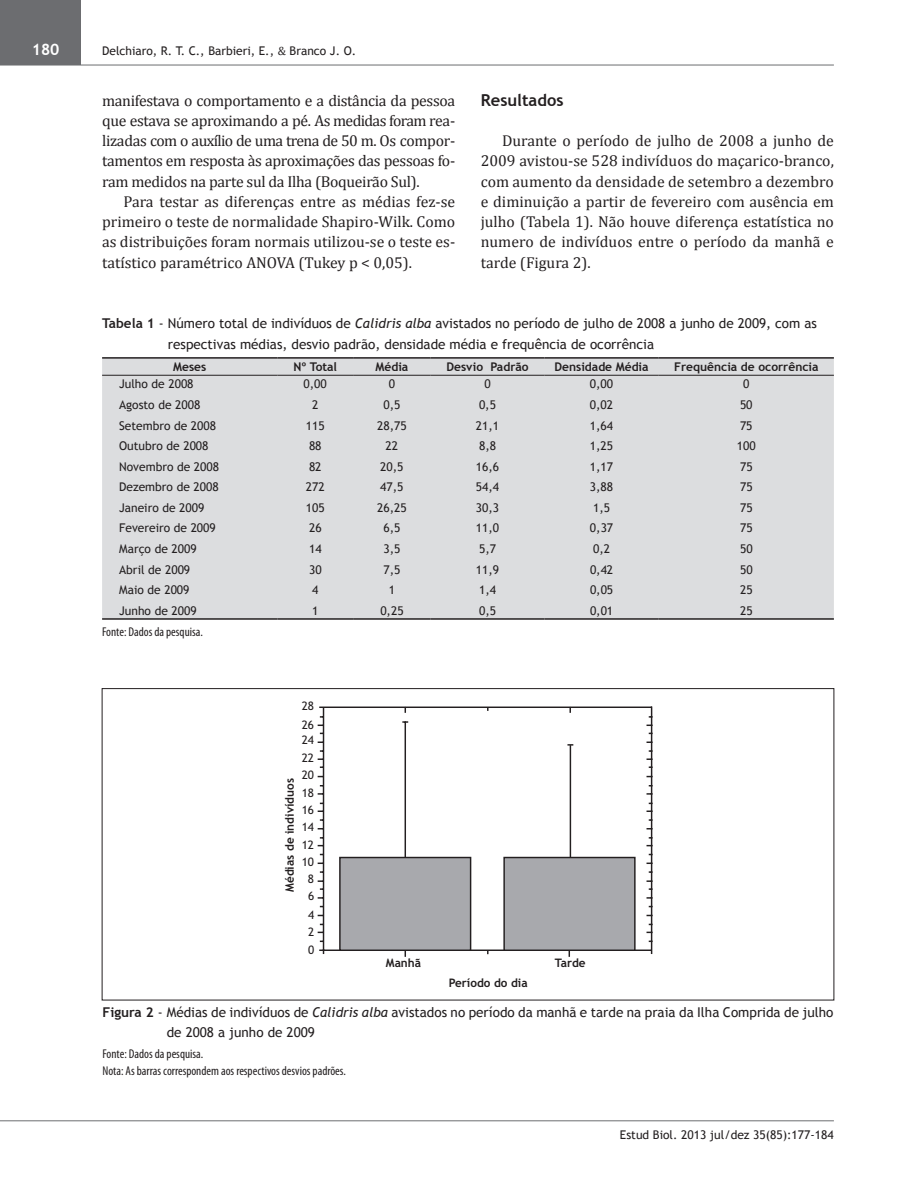
<style>
.page{position:relative;width:919px;height:1191px;background:#fff}
.page>*{position:absolute;margin:0;border:0;box-sizing:border-box;transform-origin:0 0}
.t1{font:700 16.5px "Trebuchet MS";color:#231f20}
.t2{font:15.75px/20.2px "Cambria";color:#231f20;text-align:justify}
.t3{font:700 15.75px "Trebuchet MS";color:#fff}
.t4{font:13.5px/20.2px "Trebuchet MS";color:#231f20}
.t5{font:condensed 12.75px/17.2px "Myriad Pro";color:#231f20}
.t6{font:12px "Trebuchet MS";color:#231f20}
.t7{font:700 12px "Trebuchet MS";color:#231f20}
.t8{font:700 11.7px "Trebuchet MS";color:#231f20}
.t9{font:11.7px "Trebuchet MS";color:#231f20}
.s1{font-family:"Cambria"}
.s2{font-weight:700}
.s3{font-style:italic}
</style>
<div class="page">
<hr style="left:0;top:1120px;width:833px;height:1px;background:#6c6d70">
<hr style="left:0;top:65px;width:833px;height:1px;background:#6c6d70">
<div style="left:0;top:0;width:81px;height:65px;background:#6c6d70"></div>
<div style="left:102px;top:359px;width:731px;height:259px;background:#dcdddf"></div>
<hr style="left:102px;top:618px;width:175px;height:2px;background:#231f20">
<hr style="left:277px;top:618px;width:76px;height:2px;background:#231f20">
<hr style="left:353px;top:618px;width:77px;height:2px;background:#231f20">
<hr style="left:430px;top:618px;width:114px;height:2px;background:#231f20">
<hr style="left:544px;top:618px;width:114px;height:2px;background:#231f20">
<hr style="left:658px;top:618px;width:175px;height:2px;background:#231f20">
<hr style="left:102px;top:375px;width:175px;height:1px;background:#231f20">
<hr style="left:277px;top:375px;width:76px;height:1px;background:#231f20">
<hr style="left:353px;top:375px;width:77px;height:1px;background:#231f20">
<hr style="left:430px;top:375px;width:114px;height:1px;background:#231f20">
<hr style="left:544px;top:375px;width:114px;height:1px;background:#231f20">
<hr style="left:658px;top:375px;width:175px;height:1px;background:#231f20">
<hr style="left:102px;top:357px;width:175px;height:2px;background:#231f20">
<hr style="left:277px;top:357px;width:76px;height:2px;background:#231f20">
<hr style="left:353px;top:357px;width:77px;height:2px;background:#231f20">
<hr style="left:430px;top:357px;width:114px;height:2px;background:#231f20">
<hr style="left:544px;top:357px;width:114px;height:2px;background:#231f20">
<hr style="left:658px;top:357px;width:175px;height:2px;background:#231f20">
<hr style="left:323px;top:707px;width:1px;height:247px;background:#231f20">
<hr style="left:650px;top:706px;width:2px;height:248px;background:#231f20">
<hr style="left:319px;top:949px;width:332px;height:2px;background:#231f20">
<hr style="left:319px;top:706px;width:332px;height:2px;background:#231f20">
<svg style="left:317px;top:724px;width:6px;height:2px"></svg>
<svg style="left:317px;top:741px;width:6px;height:2px"></svg>
<svg style="left:317px;top:758px;width:6px;height:2px"></svg>
<svg style="left:317px;top:810px;width:6px;height:2px"></svg>
<svg style="left:317px;top:862px;width:6px;height:2px"></svg>
<svg style="left:317px;top:880px;width:6px;height:2px"></svg>
<svg style="left:317px;top:914px;width:6px;height:2px"></svg>
<svg style="left:317px;top:931px;width:6px;height:2px"></svg>
<hr style="left:404px;top:722px;width:2px;height:135px;background:#231f20">
<hr style="left:569px;top:745px;width:2px;height:112px;background:#231f20">
<div style="left:339px;top:856px;width:132px;height:95px;background:#a8a9ad;border:1px solid #231f20"></div>
<div style="left:503px;top:856px;width:132px;height:95px;background:#a8a9ad;border:1px solid #231f20"></div>
<p class="t3" style="left:32px;top:39px;width:29px">180</p>
<p class="t6" style="left:102px;top:44px;width:255px">Delchiaro, R. T. C., Barbieri, E., <span class="s1">&amp;</span> Branco J. O.</p>
<p class="t2" style="left:102px;top:90px;width:354px">manifestava o comportamento e a distância da pessoa que estava se aproximando a pé. As medidas foram rea&shy;lizadas com o auxílio de uma trena de 50 m. Os compor&shy;tamentos em resposta às aproximações das pessoas fo&shy;ram medidos na parte sul da Ilha (Boqueirão Sul).</p>
<p class="t2" style="left:102px;top:191px;width:354px;text-indent:21px">Para testar as diferenças entre as médias fez-se primeiro o teste de normalidade Shapiro-Wilk. Como as distribuições foram normais utilizou-se o teste es&shy;tatístico paramétrico ANOVA (Tukey p &lt; 0,05).</p>
<p class="t1" style="left:480px;top:89px;width:84px">Resultados</p>
<p class="t2" style="left:480px;top:130px;width:354px;text-indent:21px">Durante o período de julho de 2008 a junho de 2009 avistou-se 528 indivíduos do maçarico-branco, com aumento da densidade de setembro a dezembro e diminuição a partir de fevereiro com ausência em julho (Tabela 1). Não houve diferença estatística no numero de indivíduos entre o período da manhã e tarde (Figura 2).</p>
<p class="t4" style="left:168px;top:314px;width:650px;text-indent:-66px"><span class="s2">Tabela 1</span> - Número total de indivíduos de <span class="s3">Calidris alba</span> avistados no período de julho de 2008 a junho de 2009, com as respectivas médias, desvio padrão, densidade média e frequência de ocorrência</p>
<p class="t7" style="left:173px;top:359px;width:35px">Meses</p>
<p class="t7" style="left:293px;top:359px;width:45px">Nº Total</p>
<p class="t7" style="left:375px;top:359px;width:34px">Média</p>
<p class="t7" style="left:446px;top:359px;width:84px">Desvio Padrão</p>
<p class="t7" style="left:554px;top:359px;width:96px">Densidade Média</p>
<p class="t7" style="left:674px;top:359px;width:146px">Frequência de ocorrência</p>
<p class="t6" style="left:119px;top:377px;width:76px">Julho de 2008</p>
<p class="t6" style="left:303px;top:377px;width:25px">0,00</p>
<p class="t6" style="left:389px;top:377px;width:8px">0</p>
<p class="t6" style="left:484px;top:377px;width:8px">0</p>
<p class="t6" style="left:590px;top:377px;width:25px">0,00</p>
<p class="t6" style="left:743px;top:377px;width:8px">0</p>
<p class="t6" style="left:119px;top:397px;width:83px">Agosto de 2008</p>
<p class="t6" style="left:312px;top:397px;width:8px">2</p>
<p class="t6" style="left:383px;top:397px;width:18px">0,5</p>
<p class="t6" style="left:479px;top:397px;width:18px">0,5</p>
<p class="t6" style="left:590px;top:397px;width:25px">0,02</p>
<p class="t6" style="left:740px;top:397px;width:14px">50</p>
<p class="t6" style="left:119px;top:418px;width:98px">Setembro de 2008</p>
<p class="t6" style="left:306px;top:418px;width:20px">115</p>
<p class="t6" style="left:377px;top:418px;width:31px">28,75</p>
<p class="t6" style="left:476px;top:418px;width:25px">21,1</p>
<p class="t6" style="left:590px;top:418px;width:25px">1,64</p>
<p class="t6" style="left:740px;top:418px;width:14px">75</p>
<p class="t6" style="left:119px;top:439px;width:91px">Outubro de 2008</p>
<p class="t6" style="left:309px;top:439px;width:14px">88</p>
<p class="t6" style="left:385px;top:439px;width:14px">22</p>
<p class="t6" style="left:479px;top:439px;width:18px">8,8</p>
<p class="t6" style="left:590px;top:439px;width:25px">1,25</p>
<p class="t6" style="left:736px;top:439px;width:20px">100</p>
<p class="t6" style="left:119px;top:459px;width:101px">Novembro de 2008</p>
<p class="t6" style="left:309px;top:459px;width:14px">82</p>
<p class="t6" style="left:380px;top:459px;width:25px">20,5</p>
<p class="t6" style="left:476px;top:459px;width:25px">16,6</p>
<p class="t6" style="left:590px;top:459px;width:25px">1,17</p>
<p class="t6" style="left:740px;top:459px;width:14px">75</p>
<p class="t6" style="left:119px;top:480px;width:101px">Dezembro de 2008</p>
<p class="t6" style="left:306px;top:480px;width:20px">272</p>
<p class="t6" style="left:380px;top:480px;width:25px">47,5</p>
<p class="t6" style="left:476px;top:480px;width:25px">54,4</p>
<p class="t6" style="left:590px;top:480px;width:25px">3,88</p>
<p class="t6" style="left:740px;top:480px;width:14px">75</p>
<p class="t6" style="left:119px;top:500px;width:87px">Janeiro de 2009</p>
<p class="t6" style="left:306px;top:500px;width:20px">105</p>
<p class="t6" style="left:377px;top:500px;width:31px">26,25</p>
<p class="t6" style="left:476px;top:500px;width:25px">30,3</p>
<p class="t6" style="left:593px;top:500px;width:18px">1,5</p>
<p class="t6" style="left:740px;top:500px;width:14px">75</p>
<p class="t6" style="left:119px;top:521px;width:98px">Fevereiro de 2009</p>
<p class="t6" style="left:309px;top:521px;width:14px">26</p>
<p class="t6" style="left:383px;top:521px;width:18px">6,5</p>
<p class="t6" style="left:476px;top:521px;width:25px">11,0</p>
<p class="t6" style="left:590px;top:521px;width:25px">0,37</p>
<p class="t6" style="left:740px;top:521px;width:14px">75</p>
<p class="t6" style="left:119px;top:541px;width:79px">Março de 2009</p>
<p class="t6" style="left:309px;top:541px;width:14px">14</p>
<p class="t6" style="left:383px;top:541px;width:18px">3,5</p>
<p class="t6" style="left:479px;top:541px;width:18px">5,7</p>
<p class="t6" style="left:593px;top:541px;width:18px">0,2</p>
<p class="t6" style="left:740px;top:541px;width:14px">50</p>
<p class="t6" style="left:119px;top:562px;width:72px">Abril de 2009</p>
<p class="t6" style="left:309px;top:562px;width:14px">30</p>
<p class="t6" style="left:383px;top:562px;width:18px">7,5</p>
<p class="t6" style="left:476px;top:562px;width:25px">11,9</p>
<p class="t6" style="left:590px;top:562px;width:25px">0,42</p>
<p class="t6" style="left:740px;top:562px;width:14px">50</p>
<p class="t6" style="left:119px;top:583px;width:72px">Maio de 2009</p>
<p class="t6" style="left:312px;top:583px;width:8px">4</p>
<p class="t6" style="left:389px;top:583px;width:8px">1</p>
<p class="t6" style="left:479px;top:583px;width:18px">1,4</p>
<p class="t6" style="left:590px;top:583px;width:25px">0,05</p>
<p class="t6" style="left:740px;top:583px;width:14px">25</p>
<p class="t6" style="left:119px;top:603px;width:79px">Junho de 2009</p>
<p class="t6" style="left:312px;top:603px;width:8px">1</p>
<p class="t6" style="left:380px;top:603px;width:25px">0,25</p>
<p class="t6" style="left:479px;top:603px;width:18px">0,5</p>
<p class="t6" style="left:590px;top:603px;width:25px">0,01</p>
<p class="t6" style="left:740px;top:603px;width:14px">25</p>
<p class="t5" style="left:102px;top:623px;width:102px">Fonte: Dados da pesquisa.</p>
<p class="t9" style="left:302px;top:699px;width:14px">28</p>
<p class="t9" style="left:302px;top:718px;width:14px">26</p>
<p class="t9" style="left:302px;top:733px;width:14px">24</p>
<p class="t8" style="left:282px;top:892px;width:115px;rotate:-90deg">Médias de indivíduos</p>
<p class="t9" style="left:302px;top:751px;width:14px">22</p>
<p class="t9" style="left:302px;top:768px;width:14px">20</p>
<p class="t9" style="left:302px;top:786px;width:14px">18</p>
<p class="t9" style="left:302px;top:803px;width:14px">16</p>
<p class="t9" style="left:302px;top:820px;width:14px">14</p>
<p class="t9" style="left:302px;top:838px;width:14px">12</p>
<p class="t9" style="left:302px;top:854px;width:14px">10</p>
<p class="t9" style="left:308px;top:872px;width:8px">8</p>
<p class="t9" style="left:308px;top:889px;width:8px">6</p>
<p class="t9" style="left:308px;top:908px;width:8px">4</p>
<p class="t9" style="left:308px;top:924px;width:8px">2</p>
<p class="t9" style="left:308px;top:942px;width:8px">0</p>
<p class="t8" style="left:386px;top:955px;width:37px">Manhã</p>
<p class="t8" style="left:555px;top:955px;width:32px">Tarde</p>
<p class="t8" style="left:448px;top:975px;width:80px">Período do dia</p>
<p class="t4" style="left:167px;top:1002px;width:668px;text-indent:-64px"><span class="s2">Figura 2</span> - Médias de indivíduos de <span class="s3">Calidris alba</span> avistados no período da manhã e tarde na praia da Ilha Comprida de julho de 2008 a junho de 2009</p>
<p class="t5" style="left:102px;top:1044px;width:245px">Fonte: Dados da pesquisa.<br>Nota: As barras correspondem aos respectivos desvios padrões.</p>
<p class="t6" style="left:620px;top:1127px;width:215px">Estud Biol. 2013 jul/dez 35(85):177-184</p>
</div>
